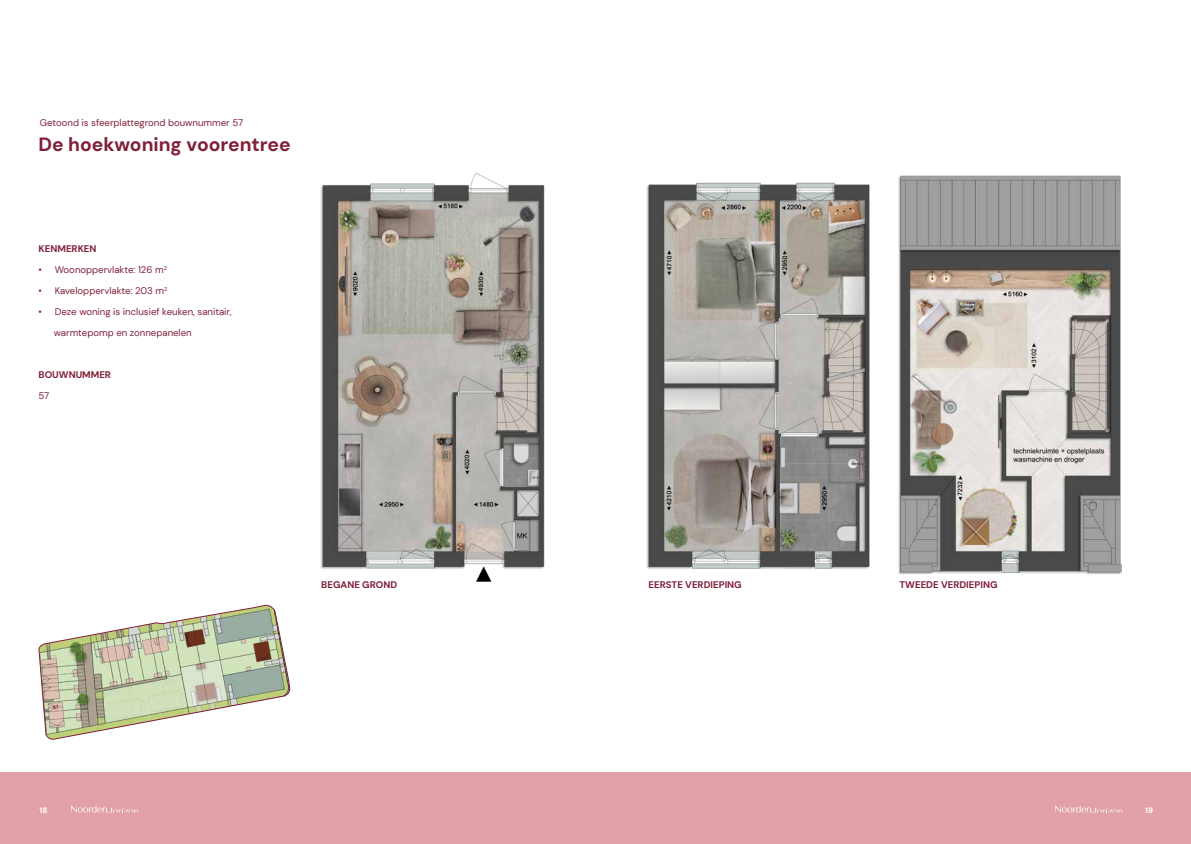
<style>
.page{position:relative;width:1191px;height:844px;background:#fff}
.page>*{position:absolute;margin:0;border:0;box-sizing:border-box;transform-origin:0 0}
.t1{font:700 19.25px "DM Sans 18 pt";color:#802038}
.t2{font:9.62px/21px "DM Sans";color:#802038}
.t3{font:700 9.62px "DM Sans 18 pt";color:#802038}
.t4{font:800 7.88px "DM Sans 18 pt";color:#fff}
</style>
<div class="page">
<div style="left:0;top:771px;width:1191px;height:72px;background:#e2a1a8"></div>
<svg style="left:71px;top:805px;width:67px;height:7px"></svg>
<svg style="left:1055px;top:805px;width:67px;height:7px"></svg>
<img style="left:320px;top:173px;width:225px;height:409px">
<img style="left:646px;top:182px;width:224px;height:387px">
<img style="left:898px;top:175px;width:224px;height:400px">
<img style="left:38px;top:604px;width:253px;height:136px">
<p class="t2" style="left:40px;top:112px;width:205px">Getoond is sfeerplattegrond bouwnummer 57</p>
<h1 class="t1" style="left:38px;top:132px;width:254px">De hoekwoning voorentree</h1>
<p class="t3" style="left:39px;top:243px;width:59px">KENMERKEN</p>
<p class="t2" style="left:39px;top:259px;width:130px">• Woonoppervlakte: 126 m<sup>2</sup></p>
<p class="t2" style="left:39px;top:280px;width:130px">• Kaveloppervlakte: 203 m<sup>2</sup></p>
<p class="t2" style="left:54px;top:301px;width:179px;text-indent:-15px">• Deze woning is inclusief keuken, sanitair, warmtepomp en zonnepanelen</p>
<p class="t3" style="left:39px;top:369px;width:74px">BOUWNUMMER</p>
<p class="t2" style="left:39px;top:385px;width:12px">57</p>
<p class="t3" style="left:321px;top:579px;width:77px">BEGANE GROND</p>
<p class="t3" style="left:648px;top:579px;width:95px">EERSTE VERDIEPING</p>
<p class="t3" style="left:899px;top:579px;width:99px">TWEEDE VERDIEPING</p>
<p class="t4" style="left:40px;top:804px;width:9px">18</p>
<p class="t4" style="left:1145px;top:805px;width:9px">19</p>
</div>
